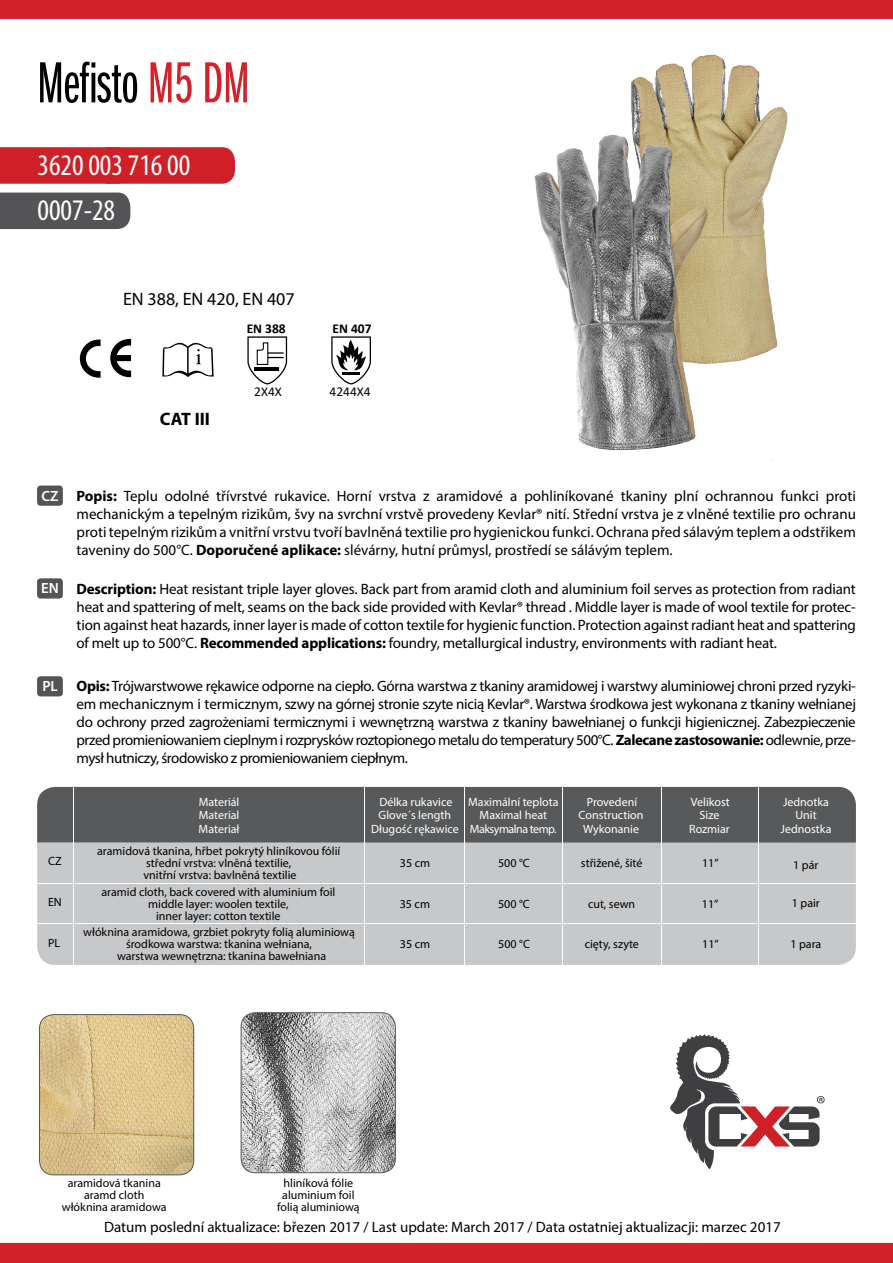
<style>
.page{position:relative;width:893px;height:1263px;background:#fff}
.page>*{position:absolute;margin:0;border:0;box-sizing:border-box;transform-origin:0 0}
.t1{font:60px "Franklin Got Itc DOT Boo Ext Com";letter-spacing:-.01em;color:#000}
.t2{font:condensed 30px "Myriad Pro";color:#fff}
.t3{font:18px "Myriad Pro";color:#000}
.t4{font:700 18px "Myriad Pro";color:#000}
.t5{font:15px/18px "Myriad Pro";color:#000;text-align:justify}
.t6{font:600 14.85px "Myriad Pro";color:#fff}
.t7{font:13.5px "Calibri";color:#000}
.t8{font:700 13.5px "Calibri";color:#000}
.t9{font:12px/12px "Myriad Pro";color:#000;text-align:center}
.t10{font:12px "Myriad Pro";color:#fff}
.t11{font:12px "Myriad Pro";letter-spacing:-.04em;color:#fff}
.s1{color:#d2232a}
.s2{font-weight:700}
</style>
<div class="page">
<div style="left:0;top:147px;width:235px;height:37px;background:#cf2027"></div>
<div style="left:0;top:193px;width:130px;height:36px;background:#545456"></div>
<img style="left:534px;top:54px;width:254px;height:407px">
<svg style="left:670px;top:1034px;width:155px;height:135px"></svg>
<div style="left:37px;top:485px;width:26px;height:21px;background:#545456;border-radius:3px"></div>
<div style="left:37px;top:578px;width:26px;height:21px;background:#545456;border-radius:3px"></div>
<div style="left:37px;top:676px;width:26px;height:20px;background:#545456;border-radius:3px"></div>
<div style="left:0;top:0;width:893px;height:19px;background:#d2232a"></div>
<div style="left:0;top:1243px;width:893px;height:20px;background:#d2232a"></div>
<svg style="left:247px;top:336px;width:40px;height:48px"></svg>
<svg style="left:162px;top:342px;width:52px;height:35px"></svg>
<svg style="left:80px;top:339px;width:51px;height:39px"></svg>
<svg style="left:331px;top:336px;width:40px;height:48px"></svg>
<img style="left:241px;top:1013px;width:154px;height:160px">
<div style="left:241px;top:1012px;width:155px;height:161px;border:1px solid #58595b;border-radius:14px"></div>
<img style="left:39px;top:1014px;width:155px;height:161px">
<div style="left:39px;top:1014px;width:155px;height:161px;border:1px solid #58595b;border-radius:14px"></div>
<div style="left:37px;top:787px;width:819px;height:178px;background:#c7c8ca;border-radius:18px"></div>
<div style="left:37px;top:787px;width:819px;height:55px;background:#58595b"></div>
<hr style="left:365px;top:787px;width:1px;height:178px;background:#fff">
<hr style="left:73px;top:787px;width:1px;height:178px;background:#fff">
<hr style="left:37px;top:923px;width:819px;height:1px;background:#fff">
<hr style="left:37px;top:883px;width:819px;height:1px;background:#fff">
<hr style="left:758px;top:787px;width:1px;height:178px;background:#fff">
<hr style="left:562px;top:787px;width:1px;height:178px;background:#fff">
<hr style="left:464px;top:787px;width:1px;height:178px;background:#fff">
<hr style="left:661px;top:787px;width:1px;height:178px;background:#fff">
<h1 class="t1" style="left:37px;top:51px;width:214px">Mefisto <span class="s1">M5 DM</span></h1>
<h2 class="t2" style="left:38px;top:147px;width:154px">3620 003 716 00</h2>
<h2 class="t2" style="left:38px;top:192px;width:79px">0007-28</h2>
<p class="t3" style="left:123px;top:288px;width:173px">EN 388, EN 420, EN 407</p>
<p class="t8" style="left:247px;top:319px;width:41px">EN 388</p>
<p class="t4" style="left:160px;top:407px;width:52px">CAT III</p>
<p class="t7" style="left:254px;top:382px;width:29px">2X4X</p>
<p class="t8" style="left:332px;top:319px;width:41px">EN 407</p>
<p class="t7" style="left:330px;top:382px;width:43px">4244X4</p>
<p class="t6" style="left:42px;top:486px;width:19px">CZ</p>
<p class="t6" style="left:41px;top:579px;width:19px">EN</p>
<p class="t6" style="left:42px;top:677px;width:17px">PL</p>
<p class="t9" style="left:48px;top:855px;width:15px">CZ</p>
<p class="t9" style="left:48px;top:896px;width:15px">EN</p>
<p class="t9" style="left:48px;top:936px;width:14px">PL</p>
<p class="t5" style="left:77px;top:486px;width:781px"><span class="s2">Popis:</span> Teplu odolné třívrstvé rukavice. Horní vrstva z aramidové a pohliníkované tkaniny plní ochrannou funkci proti mechanickým a tepelným rizikům, švy na svrchní vrstvě provedeny Kevlar® nití. Střední vrstva je z vlněné textilie pro ochranu proti tepelným rizikům a vnitřní vrstvu tvoří bavlněná textilie pro hygienickou funkci. Ochrana před sálavým teplem a odstřikem taveniny do 500°C. <span class="s2">Doporučené aplikace:</span> slévárny, hutní průmysl, prostředí se sálávým teplem.</p>
<p class="t5" style="left:77px;top:579px;width:781px"><span class="s2">Description:</span> Heat resistant triple layer gloves. Back part from aramid cloth and aluminium foil serves as protection from radiant heat and spattering of melt, seams on the back side provided with Kevlar® thread . Middle layer is made of wool textile for protec&shy;tion against heat hazards, inner layer is made of cotton textile for hygienic function. Protection against radiant heat and spattering of melt up to 500°C. <span class="s2">Recommended applications:</span> foundry, metallurgical industry, environments with radiant heat.</p>
<p class="t5" style="left:77px;top:677px;width:781px"><span class="s2">Opis:</span> Trójwarstwowe rękawice odporne na ciepło. Górna warstwa z tkaniny aramidowej i warstwy aluminiowej chroni przed ryzyki&shy;em mechanicznym i termicznym, szwy na górnej stronie szyte nicią Kevlar®. Warstwa środkowa jest wykonana z tkaniny wełnianej do ochrony przed zagrożeniami termicznymi i wewnętrzną warstwa z tkaniny bawełnianej o funkcji higienicznej. Zabezpieczenie przed promieniowaniem cieplnym i rozprysków roztopionego metalu do temperatury 500°C. <span class="s2">Zalecane zastosowanie:</span> odlewnie, prze&shy;mysł hutniczy, środowisko z promieniowaniem ciepłnym.</p>
<p class="t10" style="left:199px;top:794px;width:42px">Materiál</p>
<p class="t10" style="left:199px;top:808px;width:42px">Material</p>
<p class="t10" style="left:199px;top:822px;width:42px">Materiał</p>
<p class="t9" style="left:97px;top:845px;width:245px">aramidová tkanina, hřbet pokrytý hliníkovou fólií střední vrstva: vlněná textilie,<br>vnitřní vrstva: bavlněná textilie</p>
<p class="t9" style="left:101px;top:885px;width:235px">aramid cloth, back covered with aluminium foil middle layer: woolen textile,<br>inner layer: cotton textile</p>
<p class="t9" style="left:83px;top:926px;width:273px">włóknina aramidowa, grzbiet pokryty folią aluminiową środkowa warstwa: tkanina wełniana,<br>warstwa wewnętrzna: tkanina bawełniana</p>
<p class="t10" style="left:379px;top:794px;width:75px">Délka rukavice</p>
<p class="t10" style="left:371px;top:821px;width:89px">Długość rękawice</p>
<p class="t10" style="left:379px;top:808px;width:74px">Glove´s length</p>
<p class="t10" style="left:468px;top:794px;width:92px">Maximální teplota</p>
<p class="t11" style="left:470px;top:821px;width:88px">Maksymalna temp.</p>
<p class="t10" style="left:480px;top:808px;width:69px">Maximal heat</p>
<p class="t9" style="left:400px;top:857px;width:32px">35 cm</p>
<p class="t9" style="left:498px;top:857px;width:33px">500 °C</p>
<p class="t9" style="left:400px;top:897px;width:32px">35 cm</p>
<p class="t9" style="left:400px;top:938px;width:32px">35 cm</p>
<p class="t9" style="left:498px;top:897px;width:33px">500 °C</p>
<p class="t9" style="left:498px;top:938px;width:33px">500 °C</p>
<p class="t10" style="left:587px;top:794px;width:52px">Provedení</p>
<p class="t10" style="left:583px;top:821px;width:57px">Wykonanie</p>
<p class="t10" style="left:579px;top:808px;width:66px">Construction</p>
<p class="t9" style="left:581px;top:857px;width:63px">střižené, šité</p>
<p class="t9" style="left:588px;top:897px;width:49px">cut, sewn</p>
<p class="t9" style="left:585px;top:938px;width:56px">cięty, szyte</p>
<p class="t10" style="left:691px;top:794px;width:40px">Velikost</p>
<p class="t10" style="left:689px;top:821px;width:42px">Rozmiar</p>
<p class="t10" style="left:700px;top:808px;width:21px">Size</p>
<p class="t10" style="left:783px;top:794px;width:48px">Jednotka</p>
<p class="t10" style="left:781px;top:821px;width:52px">Jednostka</p>
<p class="t10" style="left:795px;top:808px;width:23px">Unit</p>
<p class="t9" style="left:702px;top:857px;width:18px">11”</p>
<p class="t9" style="left:793px;top:859px;width:27px">1 pár</p>
<p class="t9" style="left:702px;top:897px;width:18px">11”</p>
<p class="t9" style="left:702px;top:938px;width:18px">11”</p>
<p class="t9" style="left:792px;top:897px;width:30px">1 pair</p>
<p class="t9" style="left:790px;top:938px;width:32px">1 para</p>
<p class="t9" style="left:62px;top:1177px;width:106px">aramidová tkanina aramd cloth włóknina aramidowa</p>
<p class="t9" style="left:277px;top:1177px;width:84px">hliníková fólie aluminium foil folią aluminiową</p>
<p class="t5" style="left:104px;top:1218px;width:678px">Datum poslední aktualizace: březen 2017 / Last update: March 2017 / Data ostatniej aktualizacji: marzec 2017</p>
</div>
